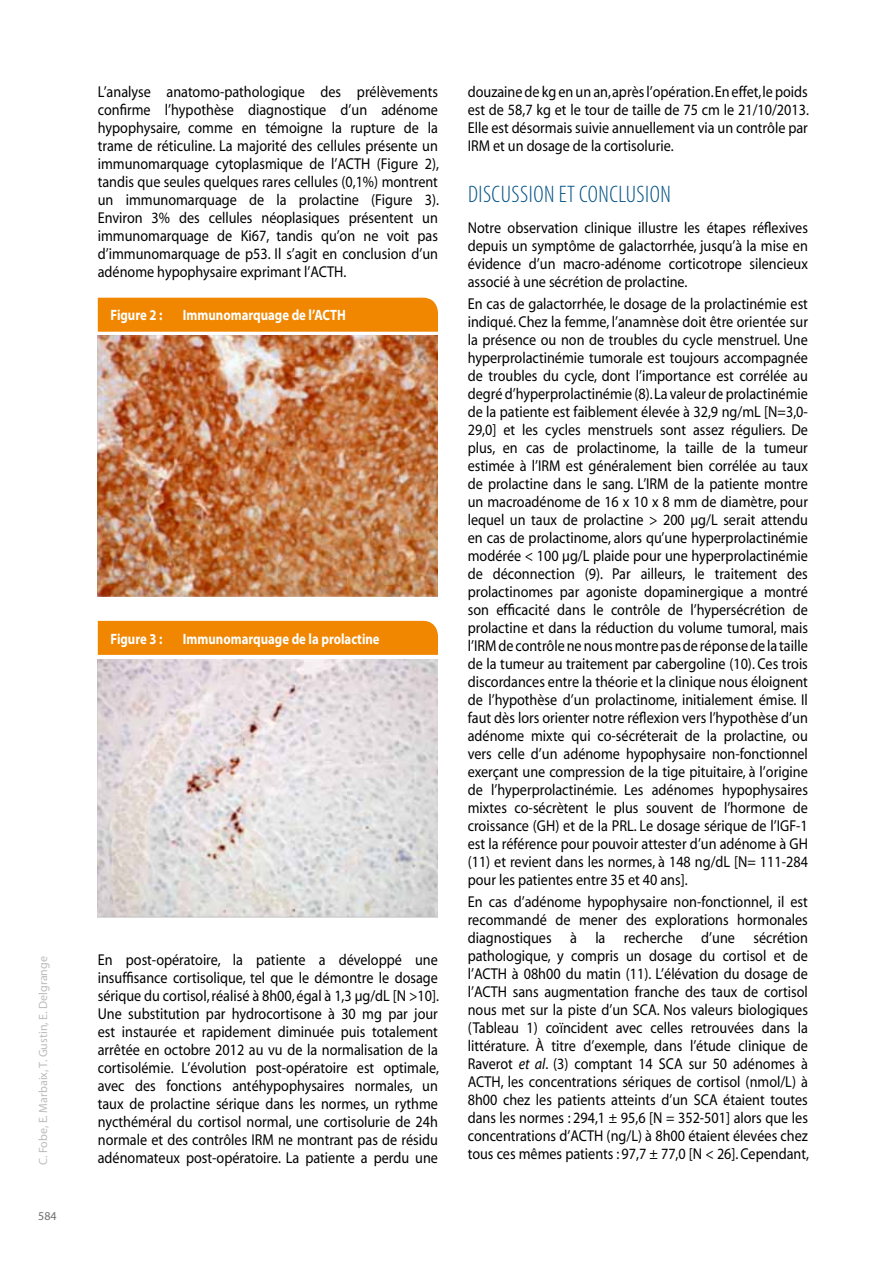
<style>
.page{position:relative;width:893px;height:1263px;background:#fff}
.page>*{position:absolute;margin:0;border:0;box-sizing:border-box;transform-origin:0 0}
.t1{font:300 condensed 24px "Myriad Pro";letter-spacing:.02em;color:#005286}
.t2{font:15.75px/18px "Myriad";color:#000;text-align:justify;scale:.9 1}
.t3{font:700 15px "Myriad Pro";color:#fff;scale:.85 1}
.t4{font:12px "Myriad Pro";color:#bcbcbc}
.t5{font:12px "Myriad Pro";color:#706f6f}
.s1{font-style:italic}
</style>
<div class="page">
<img style="left:98px;top:336px;width:340px;height:261px">
<img style="left:98px;top:659px;width:340px;height:259px">
<div style="left:98px;top:298px;width:340px;height:34px;background:#f18700"></div>
<div style="left:98px;top:621px;width:340px;height:34px;background:#f18700"></div>
<p class="t4" style="left:36px;top:1165px;width:210px;rotate:-90deg">C. Fobe, E. Marbaix, T. Gustin, E. Delgrange</p>
<p class="t5" style="left:38px;top:1209px;width:20px">584</p>
<p class="t2" style="left:98px;top:83px;width:381px">L’analyse anatomo-pathologique des prélèvements confirme l’hypothèse diagnostique d’un adénome hypophysaire, comme en témoigne la rupture de la trame de réticuline. La majorité des cellules présente un immunomarquage cytoplasmique de l’ACTH (Figure 2), tandis que seules quelques rares cellules (0,1%) montrent un immunomarquage de la prolactine (Figure 3).<br>Environ 3% des cellules néoplasiques présentent un immunomarquage de Ki67, tandis qu’on ne voit pas d’immunomarquage de p53. Il s’agit en conclusion d’un adénome hypophysaire exprimant l’ACTH.</p>
<p class="t3" style="left:111px;top:305px;width:63px">Figure 2 :</p>
<p class="t3" style="left:183px;top:305px;width:193px">Immunomarquage de l’ACTH</p>
<p class="t3" style="left:111px;top:629px;width:63px">Figure 3 :</p>
<p class="t3" style="left:183px;top:629px;width:233px">Immunomarquage de la prolactine</p>
<p class="t2" style="left:98px;top:952px;width:381px">En post-opératoire, la patiente a développé une insuffisance cortisolique, tel que le démontre le dosage sérique du cortisol, réalisé à 8h00, égal à 1,3 µg/dL [N &gt;10].<br>Une substitution par hydrocortisone à 30 mg par jour est instaurée et rapidement diminuée puis totalement arrêtée en octobre 2012 au vu de la normalisation de la cortisolémie. L’évolution post-opératoire est optimale, avec des fonctions antéhypophysaires normales, un taux de prolactine sérique dans les normes, un rythme nycthéméral du cortisol normal, une cortisolurie de 24h normale et des contrôles IRM ne montrant pas de résidu adénomateux post-opératoire. La patiente a perdu une</p>
<p class="t2" style="left:468px;top:83px;width:381px">douzaine de kg en un an, après l’opération. En effet, le poids est de 58,7 kg et le tour de taille de 75 cm le 21/10/2013.<br>Elle est désormais suivie annuellement via un contrôle par IRM et un dosage de la cortisolurie.</p>
<h1 class="t1" style="left:468px;top:181px;width:204px">DISCUSSION ET CONCLUSION</h1>
<p class="t2" style="left:468px;top:219px;width:379px">Notre observation clinique illustre les étapes réflexives depuis un symptôme de galactorrhée, jusqu’à la mise en évidence d’un macro-adénome corticotrope silencieux associé à une sécrétion de prolactine.</p>
<p class="t2" style="left:468px;top:295px;width:380px">En cas de galactorrhée, le dosage de la prolactinémie est indiqué. Chez la femme, l’anamnèse doit être orientée sur la présence ou non de troubles du cycle menstruel. Une hyperprolactinémie tumorale est toujours accompagnée de troubles du cycle, dont l’importance est corrélée au degré d’hyperprolactinémie (8). La valeur de prolactinémie de la patiente est faiblement élevée à 32,9 ng/mL [N=3,0- 29,0] et les cycles menstruels sont assez réguliers. De plus, en cas de prolactinome, la taille de la tumeur estimée à l’IRM est généralement bien corrélée au taux de prolactine dans le sang. L’IRM de la patiente montre un macroadénome de 16 x 10 x 8 mm de diamètre, pour lequel un taux de prolactine &gt; 200 µg/L serait attendu en cas de prolactinome, alors qu’une hyperprolactinémie modérée &lt; 100 µg/L plaide pour une hyperprolactinémie de déconnection (9). Par ailleurs, le traitement des prolactinomes par agoniste dopaminergique a montré son efficacité dans le contrôle de l’hypersécrétion de prolactine et dans la réduction du volume tumoral, mais l’IRM de contrôle ne nous montre pas de réponse de la taille de la tumeur au traitement par cabergoline (10). Ces trois discordances entre la théorie et la clinique nous éloignent de l’hypothèse d’un prolactinome, initialement émise. Il faut dès lors orienter notre réflexion vers l’hypothèse d’un adénome mixte qui co-sécréterait de la prolactine, ou vers celle d’un adénome hypophysaire non-fonctionnel exerçant une compression de la tige pituitaire, à l’origine de l’hyperprolactinémie. Les adénomes hypophysaires mixtes co-sécrètent le plus souvent de l’hormone de croissance (GH) et de la PRL. Le dosage sérique de l’IGF-1 est la référence pour pouvoir attester d’un adénome à GH (11) et revient dans les normes, à 148 ng/dL [N= 111-284 pour les patientes entre 35 et 40 ans].</p>
<p class="t2" style="left:468px;top:894px;width:381px">En cas d’adénome hypophysaire non-fonctionnel, il est recommandé de mener des explorations hormonales diagnostiques à la recherche d’une sécrétion pathologique, y compris un dosage du cortisol et de l’ACTH à 08h00 du matin (11). L’élévation du dosage de l’ACTH sans augmentation franche des taux de cortisol nous met sur la piste d’un SCA. Nos valeurs biologiques (Tableau 1) coïncident avec celles retrouvées dans la littérature. À titre d’exemple, dans l’étude clinique de Raverot <span class="s1">et al</span>. (3) comptant 14 SCA sur 50 adénomes à ACTH, les concentrations sériques de cortisol (nmol/L) à 8h00 chez les patients atteints d’un SCA étaient toutes dans les normes : 294,1 ± 95,6 [N = 352-501] alors que les concentrations d’ACTH (ng/L) à 8h00 étaient élevées chez tous ces mêmes patients : 97,7 ± 77,0 [N &lt; 26]. Cependant,</p>
</div>
